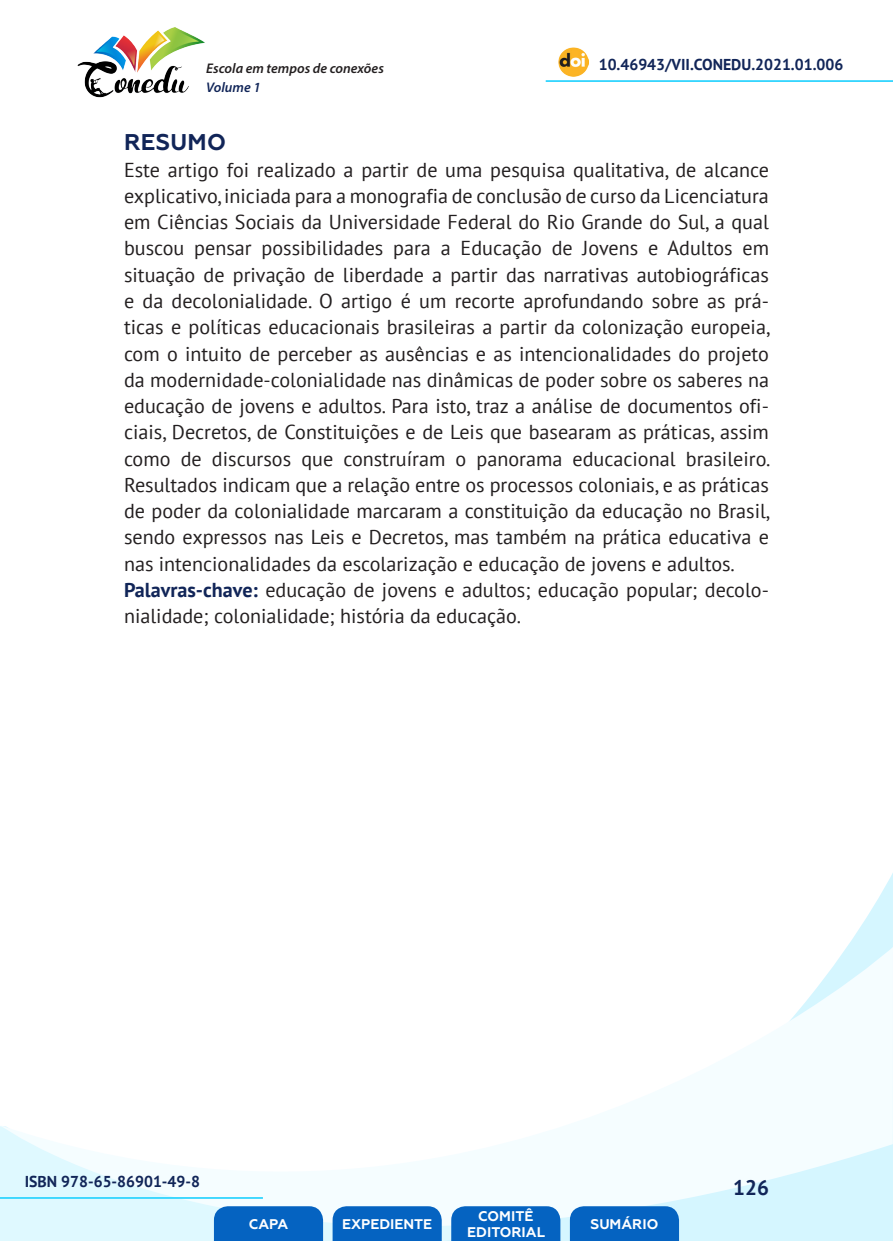
<style>
.page{position:relative;width:893px;height:1241px;background:#fff}
.page>*{position:absolute;margin:0;border:0;box-sizing:border-box;transform-origin:0 0}
._3_RESUMO{font:700 22.75px "Geometria";letter-spacing:.015em;color:#112558}
.t1{font:700 21px "PT Sans";color:#112558}
._4_CORPO_RESUMO{font:20.12px/26.2px "PT Sans";color:#231f20;text-align:justify}
._5_PALAVRAS_CHAVE{font:20.12px/26.2px "PT Sans";color:#231f20}
.t2{font:700 15.75px "PT Sans";color:#112558}
.t3{font:700 14px/16.8px "Geometria";color:#fff;text-align:center}
.t4{font:italic 600 14px "Myriad Pro";color:#231f20}
.t5{font:italic 600 14px "Myriad Pro";color:#112558}
.s1{font-weight:700;color:#112558}
</style>
<div class="page">
<svg style="left:848px;top:873px;width:45px;height:73px"></svg>
<svg style="left:0;top:946px;width:893px;height:294px"></svg>
<hr style="left:0;top:1196px;width:263px;height:2px;background:#2dd4fe">
<hr style="left:546px;top:80px;width:347px;height:2px;background:#2dd4fe">
<img style="left:559px;top:47px;width:30px;height:30px">
<img style="left:77px;top:27px;width:128px;height:71px">
<svg style="left:214px;top:1205px;width:109px;height:35px;background:#126bc4"></svg>
<svg style="left:333px;top:1205px;width:109px;height:35px;background:#126bc4"></svg>
<svg style="left:451px;top:1205px;width:109px;height:35px;background:#126bc4"></svg>
<svg style="left:570px;top:1205px;width:109px;height:35px;background:#116bc4"></svg>
<p class="t4" style="left:206px;top:59px;width:179px">Escola em tempos de conexões</p>
<p class="t2" style="left:599px;top:54px;width:246px">10.46943/VII.CONEDU.2021.01.006</p>
<p class="t5" style="left:206px;top:78px;width:56px">Volume 1</p>
<p class="_3_RESUMO" style="left:124px;top:129px;width:103px">RESUMO</p>
<p class="_4_CORPO_RESUMO" style="left:124px;top:156px;width:648px">Este artigo foi realizado a partir de uma pesquisa qualitativa, de alcance explicativo, iniciada para a monografia de conclusão de curso da Licenciatura em Ciências Sociais da Universidade Federal do Rio Grande do Sul, a qual buscou pensar possibilidades para a Educação de Jovens e Adultos em situação de privação de liberdade a partir das narrativas autobiográficas e da decolonialidade. O artigo é um recorte aprofundando sobre as prá&shy;ticas e políticas educacionais brasileiras a partir da colonização europeia, com o intuito de perceber as ausências e as intencionalidades do projeto da modernidade-colonialidade nas dinâmicas de poder sobre os saberes na educação de jovens e adultos. Para isto, traz a análise de documentos ofi&shy;ciais, Decretos, de Constituições e de Leis que basearam as práticas, assim como de discursos que construíram o panorama educacional brasileiro.<br>Resultados indicam que a relação entre os processos coloniais, e as práticas de poder da colonialidade marcaram a constituição da educação no Brasil, sendo expressos nas Leis e Decretos, mas também na prática educativa e nas intencionalidades da escolarização e educação de jovens e adultos.</p>
<p class="_5_PALAVRAS_CHAVE" style="left:124px;top:576px;width:646px"><span class="s1">Palavras-chave:</span> educação de jovens e adultos; educação popular; decolo&shy;nialidade; colonialidade; história da educação.</p>
<p class="t2" style="left:25px;top:1170px;width:177px">ISBN 978-65-86901-49-8</p>
<p class="t3" style="left:249px;top:1215px;width:41px">CAPA</p>
<p class="t3" style="left:342px;top:1215px;width:92px">EXPEDIENTE</p>
<p class="t3" style="left:467px;top:1207px;width:79px">COMITÊ<br>EDITORIAL</p>
<p class="t3" style="left:590px;top:1215px;width:69px">SUMÁRIO</p>
<p class="t1" style="left:733px;top:1173px;width:37px">126</p>
</div>
